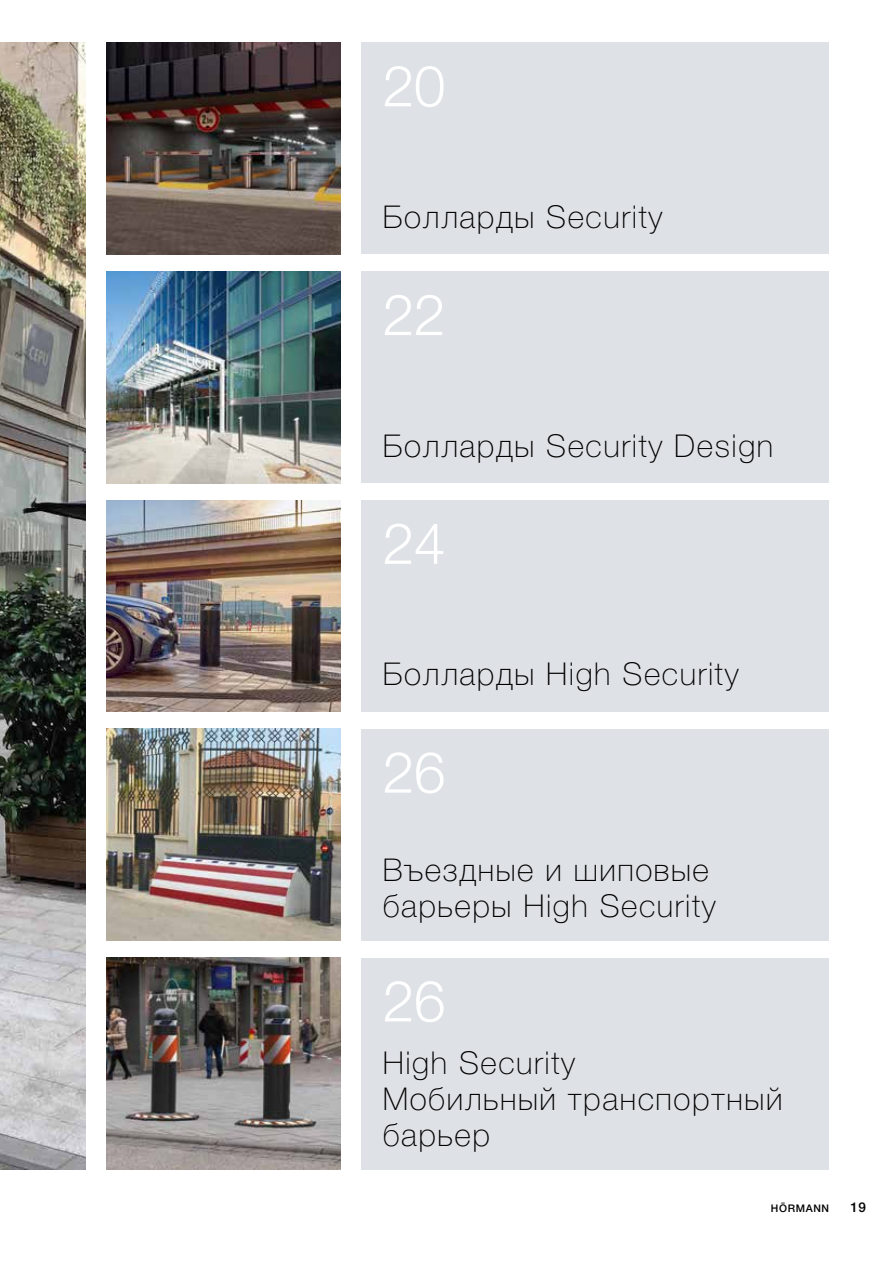
<style>
.page{position:relative;width:893px;height:1263px;background:#fff}
.page>*{position:absolute;margin:0;border:0;box-sizing:border-box;transform-origin:0 0}
.t1{font:300 57px "Hoermann Helvetica Neue";letter-spacing:-.01em;color:#fff}
.t2{font:100 31.5px/36px "Hoermann Helvetica Neue";letter-spacing:.05em;color:#000}
.t3{font:500 13.5px "Hoermann Helvetica Neue";color:#000}
.t4{font:500 10.5px "Hoermann Helvetica Neue";letter-spacing:.06em;color:#000}
</style>
<div class="page">
<img style="left:0;top:43px;width:85px;height:1126px">
<img style="left:106px;top:43px;width:234px;height:211px">
<img style="left:106px;top:271px;width:234px;height:212px">
<img style="left:106px;top:729px;width:234px;height:212px">
<img style="left:106px;top:958px;width:234px;height:211px">
<img style="left:106px;top:500px;width:234px;height:212px">
<div style="left:361px;top:43px;width:468px;height:211px;background:#dee2e6"></div>
<div style="left:361px;top:271px;width:468px;height:212px;background:#dee2e6"></div>
<div style="left:361px;top:500px;width:468px;height:212px;background:#dee2e6"></div>
<div style="left:361px;top:729px;width:468px;height:212px;background:#dee2e6"></div>
<div style="left:361px;top:958px;width:468px;height:211px;background:#dee2e6"></div>
<h1 class="t1" style="left:383px;top:46px;width:64px">20</h1>
<p class="t2" style="left:383px;top:197px;width:281px">Болларды Security</p>
<h1 class="t1" style="left:383px;top:275px;width:64px">22</h1>
<p class="t2" style="left:383px;top:425px;width:392px">Болларды Security Design</p>
<h1 class="t1" style="left:383px;top:503px;width:64px">24</h1>
<p class="t2" style="left:383px;top:654px;width:357px">Болларды High Security</p>
<h1 class="t1" style="left:383px;top:732px;width:64px">26</h1>
<p class="t2" style="left:383px;top:849px;width:335px">Въездные и шиповые барьеры High Security</p>
<h1 class="t1" style="left:383px;top:961px;width:64px">26</h1>
<p class="t2" style="left:383px;top:1042px;width:401px">High Security<br>Мобильный транспортный барьер</p>
<p class="t4" style="left:771px;top:1201px;width:60px">HÖRMANN</p>
<p class="t3" style="left:850px;top:1198px;width:17px">19</p>
</div>
